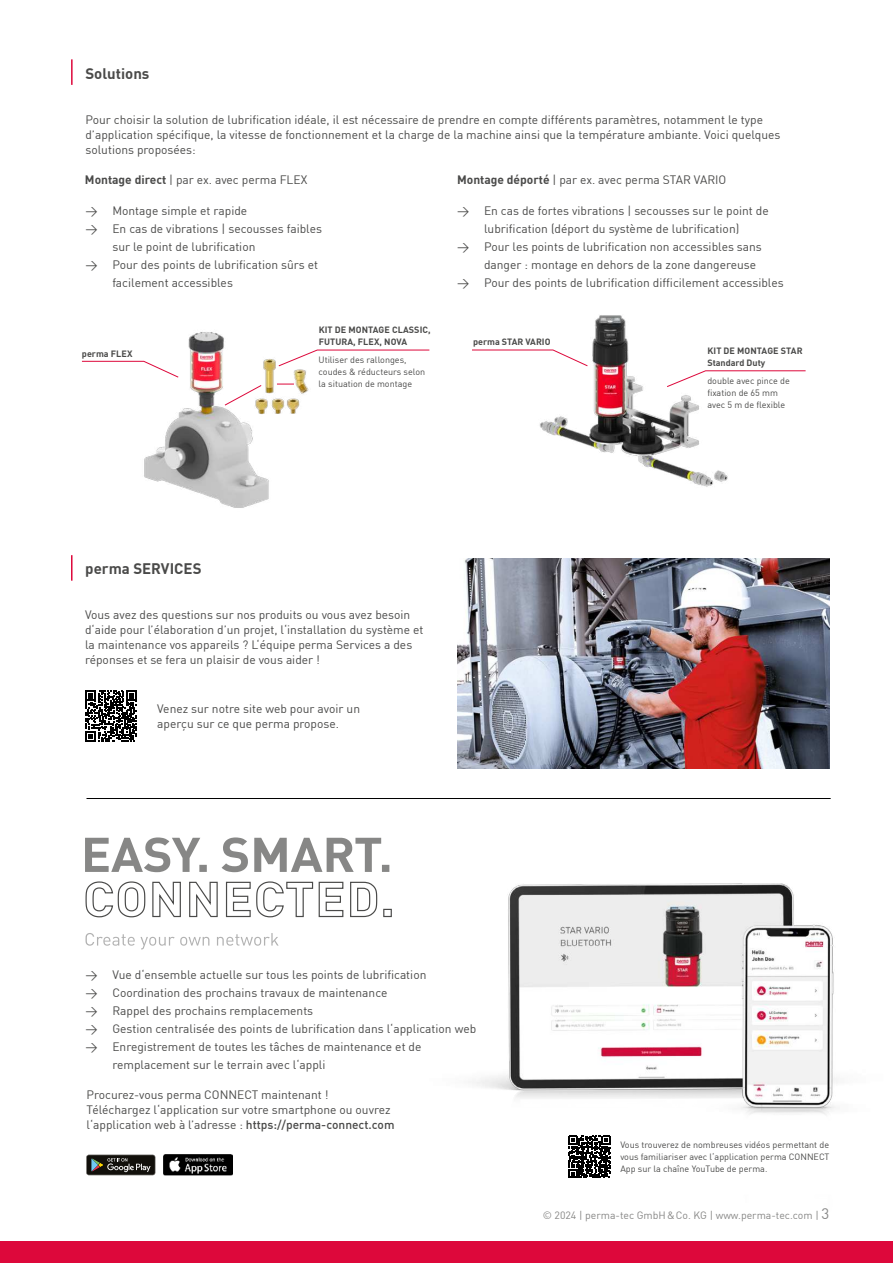
<style>
.page{position:relative;width:893px;height:1263px;background:#fff}
.page>*{position:absolute;margin:0;border:0;box-sizing:border-box;transform-origin:0 0}
.t1{font:700 15px "DIN Pro";color:#4a4a49}
.t2{font:12px/15px "DIN Pro";color:#4a4a49}
.t3{font:10.5px "DIN Pro";color:#878786}
.t4{font:9px/12px "DIN Pro";color:#4a4a49}
.t5{font:700 9px/12px "DIN Pro";letter-spacing:.005em;color:#4a4a49}
.s1{font-weight:700}
.s2{font-weight:500}
.s3{font-size:15px}
</style>
<div class="page">
<div style="left:0;top:1242px;width:893px;height:21px;background:#dd083b"></div>
<img style="left:163px;top:1155px;width:69px;height:20px">
<svg style="left:86px;top:1155px;width:69px;height:20px"></svg>
<hr style="left:87px;top:798px;width:744px;height:1px;background:#000">
<img style="left:457px;top:559px;width:372px;height:210px">
<svg style="left:86px;top:933px;width:193px;height:16px"></svg>
<svg style="left:85px;top:881px;width:285px;height:37px"></svg>
<svg style="left:85px;top:837px;width:304px;height:35px"></svg>
<img style="left:111px;top:332px;width:158px;height:176px">
<img style="left:233px;top:354px;width:76px;height:64px">
<svg style="left:224px;top:384px;width:38px;height:22px"></svg>
<svg style="left:277px;top:384px;width:17px;height:1px"></svg>
<img style="left:539px;top:315px;width:189px;height:172px">
<img style="left:330px;top:883px;width:507px;height:253px">
<svg style="left:85px;top:690px;width:52px;height:52px"></svg>
<svg style="left:568px;top:1136px;width:43px;height:42px"></svg>
<hr style="left:71px;top:59px;width:2px;height:26px;background:#dd083b">
<hr style="left:71px;top:555px;width:2px;height:26px;background:#dd083b">
<svg style="left:82px;top:361px;width:97px;height:17px"></svg>
<svg style="left:278px;top:349px;width:152px;height:18px"></svg>
<svg style="left:666px;top:370px;width:140px;height:18px"></svg>
<svg style="left:472px;top:349px;width:116px;height:18px"></svg>
<p class="t1" style="left:85px;top:62px;width:66px">Solutions</p>
<p class="t2" style="left:85px;top:111px;width:696px">Pour choisir la solution de lubri昀椀cation idéale, il est nécessaire de prendre en compte différents paramètres, notamment le type d’application spéci昀椀que, la vitesse de fonctionnement et la charge de la machine ainsi que la température ambiante. Voici quelques solutions proposées:</p>
<p class="t2" style="left:85px;top:171px;width:224px"><span class="s1">Montage direct</span> | par ex. avec perma FLEX</p>
<p class="t2" style="left:85px;top:203px;width:163px">→ Montage simple et rapide</p>
<p class="t2" style="left:112px;top:219px;width:211px;line-height:18px;text-indent:-27px">→ En cas de vibrations | secousses faibles sur le point de lubri昀椀cation</p>
<p class="t2" style="left:112px;top:255px;width:207px;line-height:18px;text-indent:-27px">→ Pour des points de lubri昀椀cation sûrs et facilement accessibles</p>
<p class="t5" style="left:82px;top:347px;width:52px">perma FLEX</p>
<p class="t5" style="left:319px;top:324px;width:113px">KIT DE MONTAGE CLASSIC,<br>FUTURA, FLEX, NOVA</p>
<p class="t4" style="left:319px;top:353px;width:108px">Utiliser des rallonges, coudes &amp; réducteurs selon la situation de montage</p>
<p class="t2" style="left:457px;top:171px;width:271px"><span class="s1">Montage déporté</span> | par ex. avec perma STAR VARIO</p>
<p class="t2" style="left:457px;top:201px;width:313px;line-height:18px;text-align:center">→ En cas de fortes vibrations | secousses sur le point de lubri昀椀cation (déport du système de lubri昀椀cation)</p>
<p class="t2" style="left:484px;top:237px;width:279px;line-height:18px;text-indent:-27px">→ Pour les points de lubri昀椀cation non accessibles sans danger : montage en dehors de la zone dangereuse</p>
<p class="t2" style="left:457px;top:275px;width:328px">→ Pour des points de lubri昀椀cation dif昀椀cilement accessibles</p>
<p class="t5" style="left:473px;top:336px;width:79px">perma STAR VARIO</p>
<p class="t5" style="left:707px;top:344px;width:97px">KIT DE MONTAGE STAR<br>Standard Duty</p>
<p class="t4" style="left:707px;top:374px;width:84px">double avec pince de昀椀xation de 65 mm avec 5 m de 昀氀exible</p>
<p class="t1" style="left:85px;top:557px;width:118px">perma SERVICES</p>
<p class="t2" style="left:85px;top:606px;width:340px">Vous avez des questions sur nos produits ou vous avez besoin d‘aide pour l’élaboration d’un projet, l‘installation du système et la maintenance vos appareils ? L‘équipe perma Services a des réponses et se fera un plaisir de vous aider !</p>
<p class="t2" style="left:157px;top:700px;width:204px">Venez sur notre site web pour avoir un aperçu sur ce que perma propose.</p>
<p class="t2" style="left:85px;top:966px;width:342px">→ Vue d‘ensemble actuelle sur tous les points de lubri昀椀cation</p>
<p class="t2" style="left:85px;top:984px;width:303px">→ Coordination des prochains travaux de maintenance</p>
<p class="t2" style="left:85px;top:1002px;width:229px">→ Rappel des prochains remplacements</p>
<p class="t2" style="left:85px;top:1020px;width:392px">→ Gestion centralisée des points de lubri昀椀cation dans l‘application web</p>
<p class="t2" style="left:112px;top:1037px;width:311px;line-height:18px;text-indent:-27px">→ Enregistrement de toutes les tâches de maintenance et de remplacement sur le terrain avec l‘appli</p>
<p class="t2" style="left:87px;top:1086px;width:310px">Procurez-vous perma CONNECT maintenant !<br>Téléchargez l‘application sur votre smartphone ou ouvrez l‘application web à l’adresse : <span class="s2">https://perma-connect.com</span></p>
<p class="t4" style="left:620px;top:1138px;width:211px;text-align:justify">Vous trouverez de nombreuses vidéos permettant de vous familiariser avec l‘application perma CONNECT App sur la chaîne YouTube de perma.</p>
<p class="t3" style="left:543px;top:1207px;width:288px">© 2024 | perma-tec GmbH &amp; Co. KG | www.perma-tec.com | <span class="s3">3</span></p>
</div>
